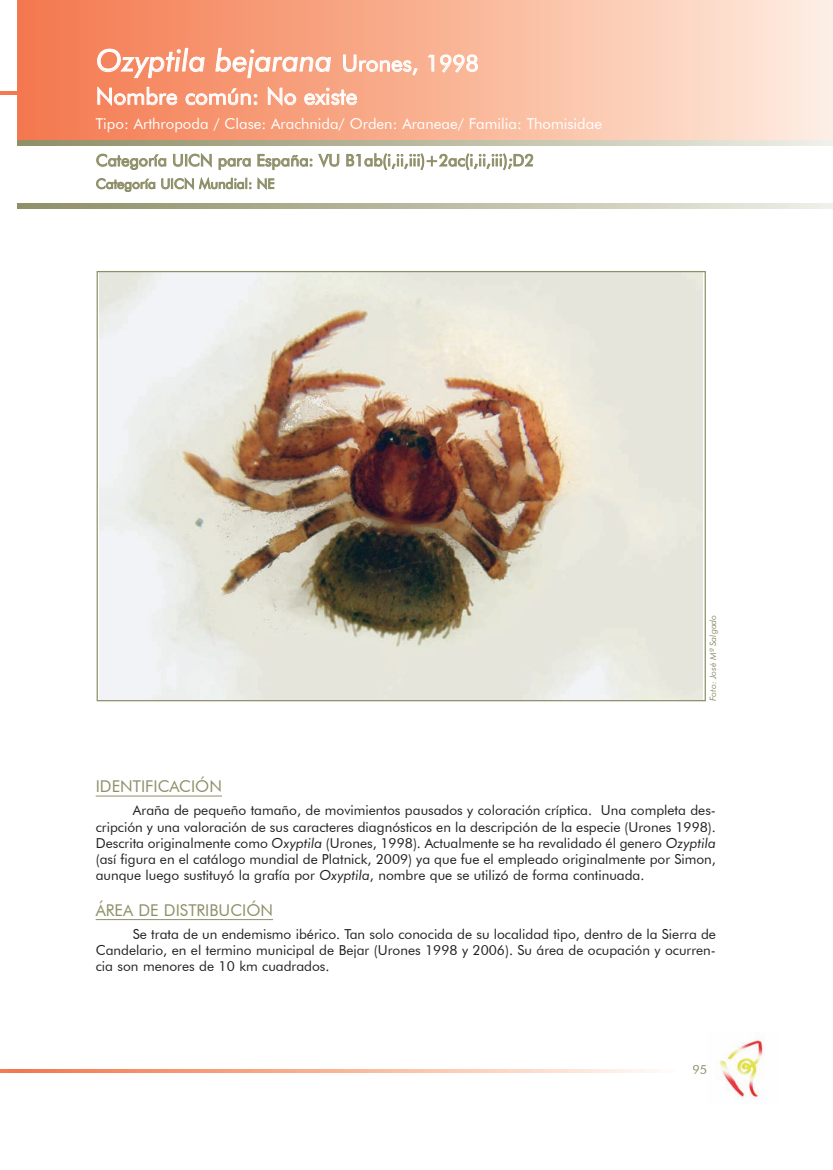
<style>
.page{position:relative;width:833px;height:1170px;background:#fff}
.page>*{position:absolute;margin:0;border:0;box-sizing:border-box;transform-origin:0 0}
.t1{font:italic 30px "Futura BT";color:#fff}
.t2{font:22.5px "Futura BT";color:#fff}
.t3{font:16.25px "Futura BT";color:#8f9069}
.t4{font:15px "Futura BT";color:#fff}
.t5{font:13.75px/16.2px "Futura BT";color:#231f20;text-align:justify}
.t6{font:12.5px "Futura BT";color:#8f9069}
.t7{font:italic 8.75px "Futura BT";color:#8f9069}
.s1{font-style:normal;font-size:22.5px}
.s2{font-style:italic}
</style>
<div class="page">
<img style="left:719px;top:1037px;width:45px;height:63px">
<svg style="left:18px;top:1069px;width:637px;height:3px;background:#f9b599"></svg>
<hr style="left:0;top:91px;width:18px;height:4px;background:#f47850">
<hr style="left:0;top:1069px;width:18px;height:3px;background:#f47950">
<div style="left:18px;top:0;width:815px;height:143px;background:linear-gradient(to right,#f4774a,#feeddf)"></div>
<svg style="left:18px;top:203px;width:815px;height:5px;background:#bcbca3"></svg>
<svg style="left:18px;top:140px;width:815px;height:5px;background:#bcbca3"></svg>
<svg style="left:97px;top:47px;width:108px;height:32px;background:#f79e7e"></svg>
<svg style="left:215px;top:47px;width:116px;height:31px;background:#f7ac8f"></svg>
<svg style="left:343px;top:54px;width:75px;height:22px;background:#f9bca2"></svg>
<svg style="left:427px;top:55px;width:7px;height:17px"></svg>
<svg style="left:440px;top:54px;width:38px;height:19px"></svg>
<svg style="left:97px;top:86px;width:81px;height:21px;background:#f7a588"></svg>
<svg style="left:185px;top:88px;width:73px;height:17px"></svg>
<svg style="left:268px;top:86px;width:28px;height:21px"></svg>
<svg style="left:304px;top:87px;width:53px;height:18px"></svg>
<svg style="left:96px;top:154px;width:70px;height:16px"></svg>
<svg style="left:173px;top:153px;width:39px;height:15px"></svg>
<svg style="left:219px;top:158px;width:32px;height:12px"></svg>
<svg style="left:257px;top:154px;width:82px;height:16px"></svg>
<svg style="left:346px;top:153px;width:187px;height:17px"></svg>
<svg style="left:96px;top:178px;width:59px;height:14px"></svg>
<svg style="left:161px;top:177px;width:91px;height:13px"></svg>
<svg style="left:258px;top:177px;width:16px;height:13px"></svg>
<img style="left:100px;top:273px;width:602px;height:426px">
<hr style="left:96px;top:795px;width:126px;height:1px;background:#8f9069">
<hr style="left:96px;top:919px;width:177px;height:1px;background:#8f9069">
<h1 class="t1" style="left:96px;top:42px;width:384px">Ozyptila bejarana <span class="s1">Urones, 1998</span></h1>
<h2 class="t2" style="left:96px;top:83px;width:263px">Nombre común: No existe</h2>
<p class="t4" style="left:96px;top:114px;width:508px">Tipo: Arthropoda / Clase: Arachnida/ Orden: Araneae/ Familia: Thomisidae</p>
<p class="t3" style="left:96px;top:150px;width:440px">Categoría UICN para España: VU b1ab(i,ii,iii)+2ac(i,ii,iii);D2</p>
<p class="t7" style="left:708px;top:701px;width:88px;rotate:-90deg">Foto: José Mª Salgado</p>
<p class="t3" style="left:96px;top:776px;width:128px">IDENTIFICACIóN</p>
<p class="t5" style="left:96px;top:802px;width:622px;text-indent:37px">Araña de pequeño tamaño, de movimientos pausados y coloración críptica. Una completa des&shy;cripción y una valoración de sus caracteres diagnósticos en la descripción de la especie (Urones 1998).<br>Descrita originalmente como <span class="s2">Oxyptila</span> (Urones, 1998). Actualmente se ha revalidado él genero <span class="s2">Ozyptila </span>(así figura en el catálogo mundial de Platnick, 2009) ya que fue el empleado originalmente por simon, aunque luego sustituyó la grafía por <span class="s2">Oxyptila</span>, nombre que se utilizó de forma continuada.</p>
<p class="t3" style="left:96px;top:899px;width:179px">ÁREA DE DIsTRIbUCIóN</p>
<p class="t5" style="left:96px;top:925px;width:622px;text-indent:37px">se trata de un endemismo ibérico. Tan solo conocida de su localidad tipo, dentro de la sierra de Candelario, en el termino municipal de bejar (Urones 1998 y 2006). su área de ocupación y ocurren&shy;cia son menores de 10 km cuadrados.</p>
<p class="t6" style="left:692px;top:1062px;width:16px">95</p>
</div>
